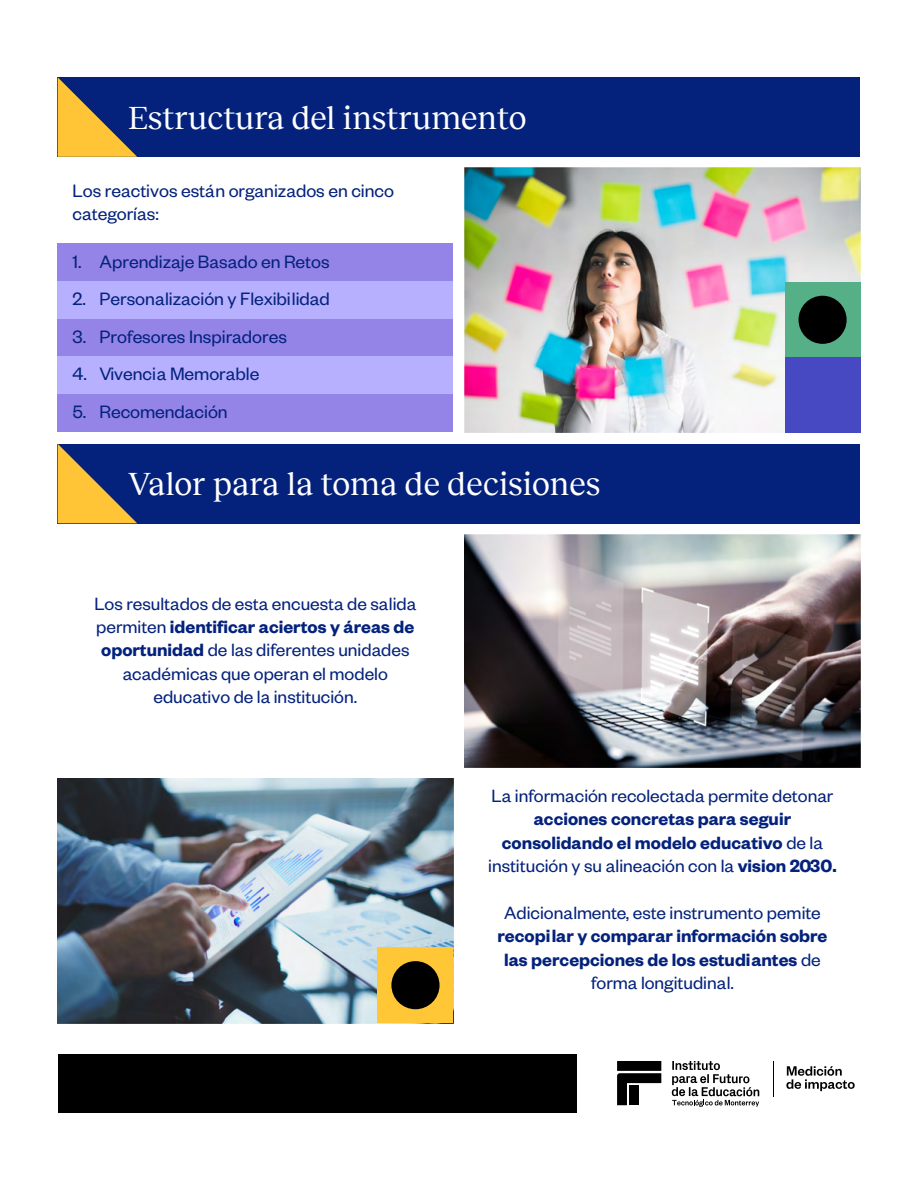
<style>
.page{position:relative;width:918px;height:1188px;background:#fff}
.page>*{position:absolute;margin:0;border:0;box-sizing:border-box;transform-origin:0 0}
.t1{font:32.85px "Reckless";color:#fff}
.t2{font:19.65px/23.7px "Founders Grotesk";color:#04227c}
.t3{font:19.5px/23.4px "Founders Grotesk";color:#04227c;text-align:center}
.t4{font:600 19.5px/23.4px "Founders Grotesk";color:#04227c;text-align:center}
.s1{font-weight:600}
.s2{font-weight:400}
</style>
<div class="page">
<div style="left:58px;top:243px;width:395px;height:38px;background:#9484e8"></div>
<div style="left:58px;top:281px;width:395px;height:38px;background:#b6b0ff"></div>
<div style="left:58px;top:319px;width:395px;height:38px;background:#9484e8"></div>
<div style="left:58px;top:357px;width:395px;height:37px;background:#b6b0ff"></div>
<div style="left:58px;top:394px;width:395px;height:38px;background:#9484e8"></div>
<svg style="left:786px;top:1066px;width:69px;height:25px"></svg>
<hr style="left:773px;top:1061px;width:1px;height:35px;background:#000">
<svg style="left:672px;top:1061px;width:87px;height:46px"></svg>
<div style="left:617px;top:1061px;width:44px;height:10px;background:#000"></div>
<svg style="left:617px;top:1073px;width:44px;height:32px"></svg>
<div style="left:58px;top:1055px;width:519px;height:58px;background:#000"></div>
<div style="left:58px;top:77px;width:802px;height:80px;background:#04227c"></div>
<svg style="left:58px;top:77px;width:79px;height:80px"></svg>
<div style="left:58px;top:444px;width:802px;height:79px;background:#04227c"></div>
<svg style="left:58px;top:444px;width:79px;height:79px"></svg>
<img style="left:464px;top:168px;width:396px;height:264px">
<div style="left:785px;top:282px;width:75px;height:76px;background:#56b087"></div>
<div style="left:785px;top:357px;width:75px;height:75px;background:#4749c3"></div>
<div style="left:799px;top:296px;width:48px;height:48px;background:#000;border-radius:50%"></div>
<img style="left:465px;top:534px;width:395px;height:234px">
<img style="left:58px;top:779px;width:395px;height:244px">
<div style="left:378px;top:948px;width:75px;height:75px;background:#ffc736"></div>
<div style="left:391px;top:961px;width:49px;height:48px;background:#000;border-radius:50%"></div>
<h1 class="t1" style="left:128px;top:94px;width:400px">Estructura del instrumento</h1>
<p class="t2" style="left:73px;top:178px;width:323px">Los reactivos están organizados en cinco categorías:</p>
<p class="t2" style="left:73px;top:249px;width:259px">1. Aprendizaje Basado en Retos</p>
<p class="t2" style="left:73px;top:286px;width:259px">2. Personalización y Flexibilidad</p>
<p class="t2" style="left:73px;top:324px;width:216px">3. Profesores Inspiradores</p>
<p class="t2" style="left:73px;top:361px;width:188px">4. Vivencia Memorable</p>
<p class="t2" style="left:73px;top:399px;width:157px">5. Recomendación</p>
<h1 class="t1" style="left:128px;top:460px;width:474px">Valor para la toma de decisiones</h1>
<p class="t3" style="left:94px;top:591px;width:323px">Los resultados de esta encuesta de salida permiten <span class="s1">identificar aciertos y áreas de oportunidad</span> de las diferentes unidades académicas que operan el modelo educativo de la institución.</p>
<p class="t3" style="left:492px;top:783px;width:343px">La información recolectada permite detonar</p>
<p class="t4" style="left:488px;top:806px;width:350px">acciones concretas para seguir consolidando el modelo educativo <span class="s2">de la institución y su alineación con la</span> vision 2030.</p>
<p class="t3" style="left:504px;top:900px;width:318px">Adicionalmente, este instrumento pemite</p>
<p class="t4" style="left:497px;top:923px;width:332px">recopilar y comparar información sobre las percepciones de los estudiantes <span class="s2">de forma longitudinal.</span></p>
</div>
